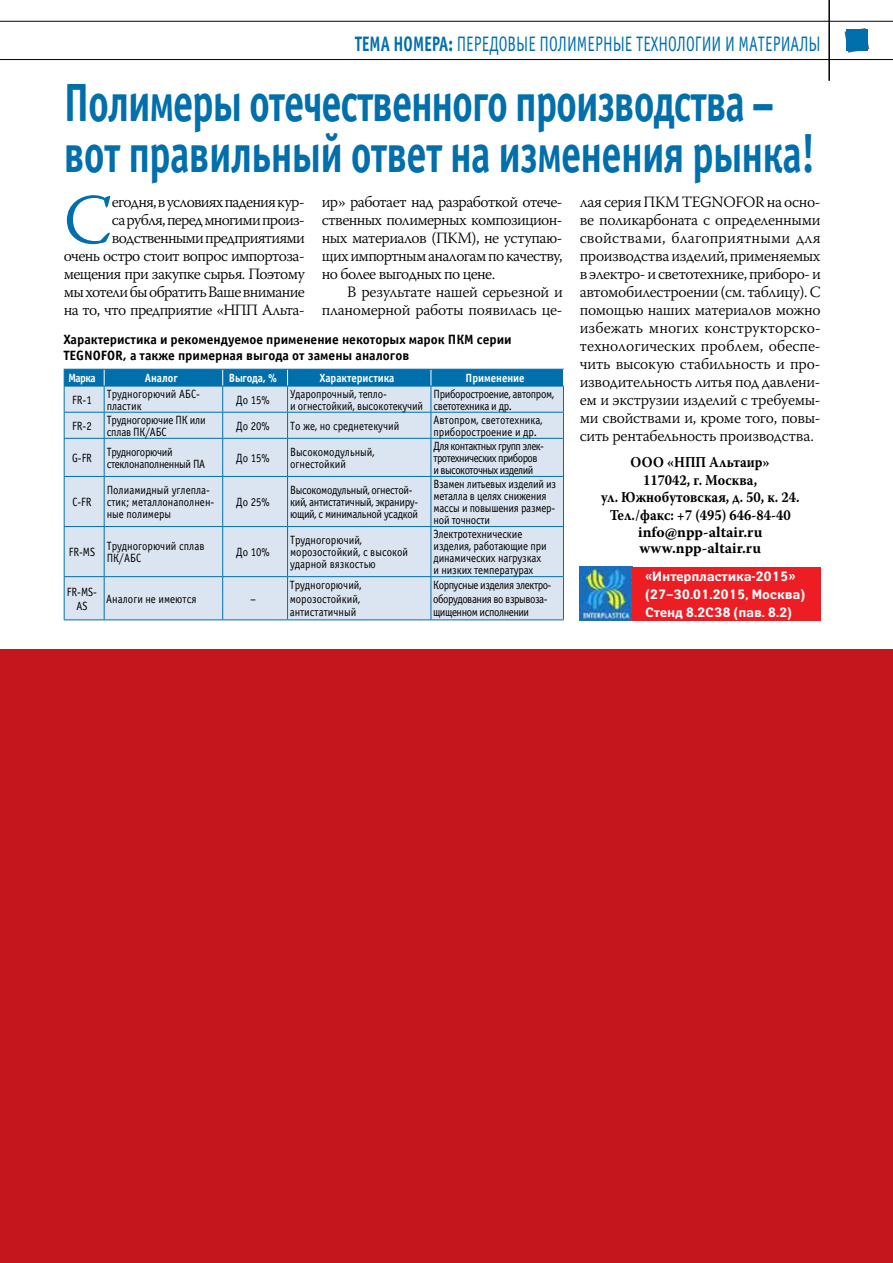
<style>
.page{position:relative;width:893px;height:1263px;background:#fff}
.page>*{position:absolute;margin:0;border:0;box-sizing:border-box;transform-origin:0 0}
.t1{font:300 70.35px "Warnock Pro";color:#006fab}
.t2{font:700 54px/51px "Officina Sans C";letter-spacing:-.03em;color:#006fab;scale:.75 1}
.t3{font:21px "Officina Sans C";color:#006fab;scale:.75 1}
.t4{font:300 15.75px/18px "Warnock Pro";letter-spacing:-.04em;color:#000;text-align:justify}
.t5{font:300 15.75px/18px "Warnock Pro";letter-spacing:-.02em;color:#000;text-align:right}
.t6{font:700 15px/18.6px "Warnock Pro";color:#000;text-align:center;scale:.9 1}
.t7{font:700 15px/16.5px "Warnock Pro";color:#000}
.t8{font:700 13.5px/16.2px "Officina Sans C";color:#000}
.t9{font:700 13.5px/17.7px "Yanus C";letter-spacing:-.01em;color:#fff}
.t10{font:12px/12px "Officina Sans C";letter-spacing:-.01em;color:#000;scale:.9 1}
.t11{font:12px/12px "Officina Sans C";letter-spacing:-.03em;color:#000;scale:.9 1}
.t12{font:12px/12px "Officina Sans C";letter-spacing:-.05em;color:#000;scale:.9 1}
.t13{font:12px/13.5px "Officina Sans C";letter-spacing:-.04em;color:#000;scale:.9 1}
.t14{font:700 12px "Officina Sans C";color:#fff;scale:.9 1}
.s1{font-weight:700}
</style>
<div class="page">
<hr style="left:828px;top:0;width:2px;height:81px;background:#000">
<hr style="left:0;top:59px;width:893px;height:1px;background:#000">
<hr style="left:0;top:21px;width:893px;height:1px;background:#000">
<svg style="left:844px;top:28px;width:25px;height:25px"></svg>
<div style="left:846px;top:30px;width:21px;height:21px;background:#006fab"></div>
<div style="left:1px;top:649px;width:892px;height:614px;background:#c4161c"></div>
<div style="left:65px;top:439px;width:498px;height:180px;background:#dbe5f1"></div>
<hr style="left:64px;top:438px;width:40px;height:1px;background:#006fab">
<hr style="left:104px;top:438px;width:119px;height:1px;background:#006fab">
<hr style="left:104px;top:439px;width:1px;height:37px;background:#006fab">
<hr style="left:223px;top:438px;width:65px;height:1px;background:#006fab">
<hr style="left:222px;top:439px;width:1px;height:37px;background:#006fab">
<hr style="left:288px;top:438px;width:143px;height:1px;background:#006fab">
<hr style="left:287px;top:439px;width:1px;height:37px;background:#006fab">
<hr style="left:431px;top:438px;width:133px;height:1px;background:#006fab">
<hr style="left:431px;top:439px;width:1px;height:37px;background:#006fab">
<hr style="left:64px;top:476px;width:40px;height:1px;background:#006fab">
<hr style="left:104px;top:476px;width:119px;height:1px;background:#006fab">
<hr style="left:104px;top:477px;width:1px;height:49px;background:#006fab">
<hr style="left:223px;top:476px;width:65px;height:1px;background:#006fab">
<hr style="left:222px;top:477px;width:1px;height:49px;background:#006fab">
<hr style="left:288px;top:476px;width:143px;height:1px;background:#006fab">
<hr style="left:287px;top:477px;width:1px;height:49px;background:#006fab">
<hr style="left:431px;top:476px;width:133px;height:1px;background:#006fab">
<hr style="left:431px;top:477px;width:1px;height:49px;background:#006fab">
<hr style="left:104px;top:527px;width:1px;height:49px;background:#006fab">
<hr style="left:222px;top:527px;width:1px;height:49px;background:#006fab">
<hr style="left:287px;top:527px;width:1px;height:49px;background:#006fab">
<hr style="left:431px;top:527px;width:1px;height:49px;background:#006fab">
<hr style="left:64px;top:576px;width:40px;height:1px;background:#006fab">
<hr style="left:104px;top:576px;width:119px;height:1px;background:#006fab">
<hr style="left:104px;top:577px;width:1px;height:42px;background:#006fab">
<hr style="left:223px;top:576px;width:65px;height:1px;background:#006fab">
<hr style="left:222px;top:577px;width:1px;height:42px;background:#006fab">
<hr style="left:288px;top:576px;width:143px;height:1px;background:#006fab">
<hr style="left:287px;top:577px;width:1px;height:42px;background:#006fab">
<hr style="left:431px;top:576px;width:133px;height:1px;background:#006fab">
<hr style="left:431px;top:577px;width:1px;height:42px;background:#006fab">
<hr style="left:64px;top:526px;width:40px;height:1px;background:#006fab">
<hr style="left:104px;top:526px;width:119px;height:1px;background:#006fab">
<hr style="left:223px;top:526px;width:65px;height:1px;background:#006fab">
<hr style="left:288px;top:526px;width:143px;height:1px;background:#006fab">
<hr style="left:431px;top:526px;width:133px;height:1px;background:#006fab">
<svg style="left:64px;top:369px;width:500px;height:69px;background:#9ec4dd"></svg>
<hr style="left:64px;top:439px;width:1px;height:37px;background:#006fab">
<hr style="left:563px;top:439px;width:1px;height:37px;background:#006fab">
<hr style="left:64px;top:477px;width:1px;height:49px;background:#006fab">
<hr style="left:563px;top:477px;width:1px;height:49px;background:#006fab">
<hr style="left:64px;top:527px;width:1px;height:49px;background:#006fab">
<hr style="left:563px;top:527px;width:1px;height:49px;background:#006fab">
<hr style="left:64px;top:577px;width:1px;height:42px;background:#006fab">
<hr style="left:563px;top:577px;width:1px;height:42px;background:#006fab">
<hr style="left:64px;top:619px;width:40px;height:1px;background:#006fab">
<hr style="left:104px;top:619px;width:119px;height:1px;background:#006fab">
<hr style="left:223px;top:619px;width:65px;height:1px;background:#006fab">
<hr style="left:288px;top:619px;width:143px;height:1px;background:#006fab">
<hr style="left:431px;top:619px;width:133px;height:1px;background:#006fab">
<img style="left:580px;top:567px;width:52px;height:54px">
<div style="left:632px;top:567px;width:189px;height:54px;background:#ed1d24"></div>
<h3 class="t3" style="left:355px;top:33px;width:622px"><span class="s1">Тема номера:</span> ПЕРЕДОВЫЕ ПОЛИМЕРНЫЕ ТЕХНОЛОГИИ И МАТЕРИАЛЫ</h3>
<h2 class="t2" style="left:64px;top:78px;width:1003px">Полимеры отечественного производства – вот правильный ответ на изменения рынка!</h2>
<h1 class="t1" style="left:64px;top:177px;width:50px">С</h1>
<p class="t4" style="left:64px;top:192px;width:243px;text-align:right">егодня, в условиях падения кур-<br>са рубля, перед многими произ&shy;водственными предприятиями<br>очень остро стоит вопрос импортоза&shy;мещения при закупке сырья. Поэтому мы хотели бы обратить Ваше внимание на то, что предприятие «НПП Альта-</p>
<p class="t4" style="left:322px;top:192px;width:242px">ир» работает над разработкой отече&shy;ственных полимерных композицион&shy;ных материалов (ПКМ), не уступаю&shy;щих импортным аналогам по качеству, но более выгодных по цене.</p>
<p class="t4" style="left:580px;top:192px;width:243px">лая серия ПКМ TEGNOFOR на осно&shy;ве поликарбоната с определенными свойствами, благоприятными для производства изделий, применяемых в электро- и светотехнике, приборо- и автомобилестроении (см. таблицу). С помощью наших материалов можно избежать многих конструкторско&shy;технологических проблем, обеспе&shy;чить высокую стабильность и про&shy;изводительность литья под давлени&shy;ем и экструзии изделий с требуемы&shy;ми свойствами и, кроме того, повы&shy;сить рентабельность производства.</p>
<p class="t5" style="left:322px;top:282px;width:242px">В результате нашей серьезной и планомерной работы появилась це-</p>
<p class="t8" style="left:64px;top:331px;width:449px">Характеристика и рекомендуемое применение некоторых марок ПКМ серии<br>TEGNOFOR, а также примерная выгода от замены аналогов</p>
<p class="t14" style="left:68px;top:371px;width:32px">Марка</p>
<p class="t14" style="left:145px;top:371px;width:38px">Аналог</p>
<p class="t14" style="left:229px;top:371px;width:55px">Выгода, %</p>
<p class="t14" style="left:320px;top:371px;width:84px">Характеристика</p>
<p class="t14" style="left:466px;top:371px;width:67px">Применение</p>
<p class="t10" style="left:72px;top:394px;width:23px">FR-1</p>
<p class="t10" style="left:107px;top:388px;width:105px">Трудногорючий АБС&shy;пластик</p>
<p class="t10" style="left:236px;top:394px;width:39px">До 15%</p>
<p class="t10" style="left:290px;top:388px;width:149px">Ударопрочный, тепло-<br>и огнестойкий, высокотекучий</p>
<p class="t11" style="left:433px;top:388px;width:135px">Приборостроение, автопром, светотехника и др.</p>
<p class="t10" style="left:72px;top:420px;width:23px">FR-2</p>
<p class="t10" style="left:107px;top:414px;width:112px">Трудногорючие ПК или сплав ПК/АБС</p>
<p class="t10" style="left:236px;top:420px;width:39px">До 20%</p>
<p class="t10" style="left:290px;top:420px;width:123px">То же, но среднетекучий</p>
<p class="t10" style="left:433px;top:414px;width:123px">Автопром, светотехника, приборостроение и др.</p>
<p class="t10" style="left:72px;top:452px;width:24px">G-FR</p>
<p class="t11" style="left:107px;top:446px;width:111px">Трудногорючий стеклонаполненный ПА</p>
<p class="t10" style="left:236px;top:452px;width:39px">До 15%</p>
<p class="t10" style="left:290px;top:446px;width:95px">Высокомодульный, огнестойкий</p>
<p class="t12" style="left:433px;top:440px;width:124px">Для контактных групп элек&shy;тротехнических приборов и высокоточных изделий</p>
<p class="t10" style="left:72px;top:496px;width:23px">С-FR</p>
<p class="t10" style="left:107px;top:484px;width:121px">Полиамидный углепла&shy;стик; металлонаполнен&shy;ные полимеры</p>
<p class="t10" style="left:236px;top:496px;width:39px">До 25%</p>
<p class="t11" style="left:290px;top:484px;width:144px">Высокомодульный, огнестой&shy;кий, антистатичный, экраниру&shy;ющий, с минимальной усадкой</p>
<p class="t10" style="left:433px;top:478px;width:138px">Взамен литьевых изделий из металла в целях снижения массы и повышения размер&shy;ной точности</p>
<p class="t10" style="left:69px;top:546px;width:31px">FR-MS</p>
<p class="t10" style="left:107px;top:540px;width:110px">Трудногорючий сплав<br>ПК/АБС</p>
<p class="t10" style="left:236px;top:546px;width:39px">До 10%</p>
<p class="t10" style="left:290px;top:534px;width:133px">Трудногорючий, морозостойкий, с высокой ударной вязкостью</p>
<p class="t10" style="left:433px;top:528px;width:127px">Электротехнические изделия, работающие при динамических нагрузках и низких температурах</p>
<p class="t10" style="left:67px;top:585px;width:35px;line-height:13.5px;text-align:center">FR-MS-<br>АS</p>
<p class="t10" style="left:106px;top:593px;width:102px">Аналоги не имеются</p>
<p class="t10" style="left:250px;top:593px;width:8px">–</p>
<p class="t6" style="left:630px;top:452px;width:157px">ООО «НПП Альтаир»<br>117042, г. Москва,</p>
<p class="t6" style="left:601px;top:487px;width:222px">ул. Южнобутовская, д. 50, к. 24.<br>Тел./факс: +7 (495) 646-84-40</p>
<p class="t7" style="left:638px;top:523px;width:126px">info@npp-altair.ru www.npp-altair.ru</p>
<p class="t10" style="left:290px;top:579px;width:81px;line-height:13.5px">Трудногорючий, морозостойкий, антистатичный</p>
<p class="t13" style="left:433px;top:579px;width:133px">Корпусные изделия электро&shy;оборудования во взрывоза&shy;щищенном исполнении</p>
<p class="t9" style="left:645px;top:568px;width:162px">«Интерпластика-2015» (27–30.01.2015, Москва)<br>Стенд 8.2С38 (пав. 8.2)</p>
</div>
